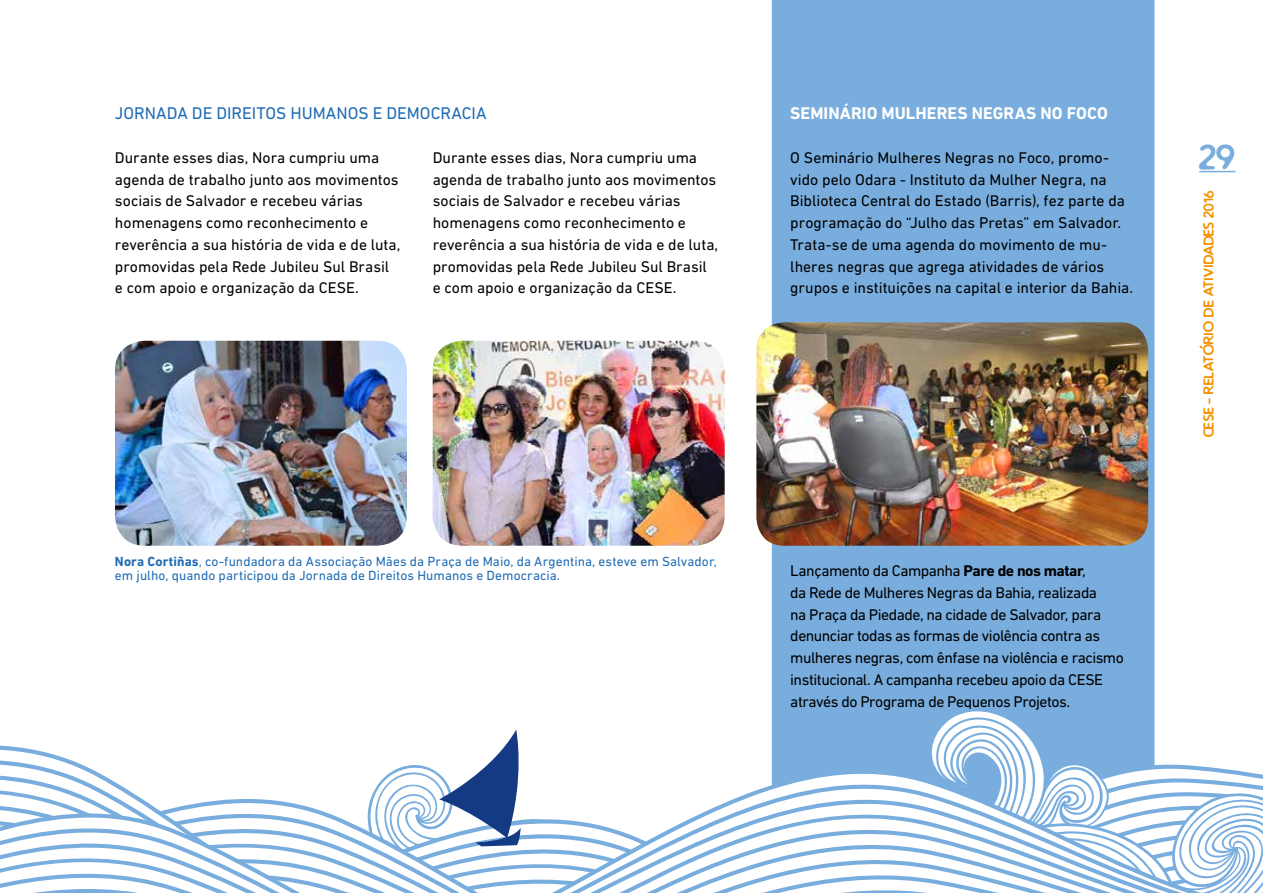
<style>
.page{position:relative;width:1263px;height:893px;background:#fff}
.page>*{position:absolute;margin:0;border:0;box-sizing:border-box;transform-origin:0 0}
.t1{font:30px "Wayward Sans";color:#78adde}
.t2{font:17.25px "DIN Next LT Pro";color:#1f6cb4}
.t3{font:700 17.25px "DIN Next LT Pro";color:#fff}
.t4{font:15.75px/21.8px "DIN Next LT Pro";letter-spacing:-.005em;color:#000}
.t5{font:15.75px/21.8px "DIN Next LT Pro";letter-spacing:-.03em;color:#000}
.t6{font:13.5px/13.5px "DIN Next LT Pro";letter-spacing:.005em;color:#1f6cb4}
.t7{font:12.15px "Wayward Sans";color:#f39200}
.s1{font-weight:700}
</style>
<div class="page">
<div style="left:772px;top:0;width:382px;height:715px;background:#78adde"></div>
<img style="left:115px;top:341px;width:292px;height:205px">
<img style="left:433px;top:341px;width:292px;height:205px">
<img style="left:756px;top:322px;width:392px;height:224px">
<hr style="left:1199px;top:171px;width:36px;height:1px;background:#78adde">
<div style="left:921px;top:704px;width:234px;height:11px;background:#78adde"></div>
<svg style="left:115px;top:435px;width:104px;height:111px"></svg>
<img style="left:115px;top:439px;width:99px;height:107px">
<svg style="left:0;top:715px;width:1263px;height:178px"></svg>
<p class="t2" style="left:115px;top:103px;width:373px">JORNADA DE DIREITOS HUMANOS E DEMOCRACIA</p>
<p class="t4" style="left:115px;top:146px;width:287px">Durante esses dias, Nora cumpriu uma agenda de trabalho junto aos movimentos sociais de Salvador e recebeu várias homenagens como reconhecimento e reverência a sua história de vida e de luta, promovidas pela Rede Jubileu Sul Brasil e com apoio e organização da CESE.</p>
<p class="t4" style="left:433px;top:146px;width:287px">Durante esses dias, Nora cumpriu uma agenda de trabalho junto aos movimentos sociais de Salvador e recebeu várias homenagens como reconhecimento e reverência a sua história de vida e de luta, promovidas pela Rede Jubileu Sul Brasil e com apoio e organização da CESE.</p>
<p class="t6" style="left:115px;top:555px;width:603px"><span class="s1">Nora Cortiñas</span>, co-fundadora da Associação Mães da Praça de Maio, da Argentina, esteve em Salvador, em julho, quando participou da Jornada de Direitos Humanos e Democracia.</p>
<p class="t3" style="left:790px;top:103px;width:319px">SEMINÁRIO MULHERES NEGRAS NO FOCO</p>
<p class="t4" style="left:790px;top:146px;width:344px">O Seminário Mulheres Negras no Foco, promo&shy;vido pelo Odara - Instituto da Mulher Negra, na Biblioteca Central do Estado (Barris), fez parte da programação do “Julho das Pretas” em Salvador.<br>Trata-se de uma agenda do movimento de mu&shy;lheres negras que agrega atividades de vários grupos e instituições na capital e interior da Bahia.</p>
<p class="t5" style="left:790px;top:560px;width:335px">Lançamento da Campanha <span class="s1">Pare de nos matar</span>,<br>da Rede de Mulheres Negras da Bahia, realizada<br>na Praça da Piedade, na cidade de Salvador, para denunciar todas as formas de violência contra as mulheres negras, com ênfase na violência e racismo institucional. A campanha recebeu apoio da CESE através do Programa de Pequenos Projetos.</p>
<h1 class="t1" style="left:1199px;top:143px;width:38px">29</h1>
<p class="t7" style="left:1203px;top:437px;width:248px;rotate:-90deg">CESE - relatorio de atividades 2016</p>
</div>
